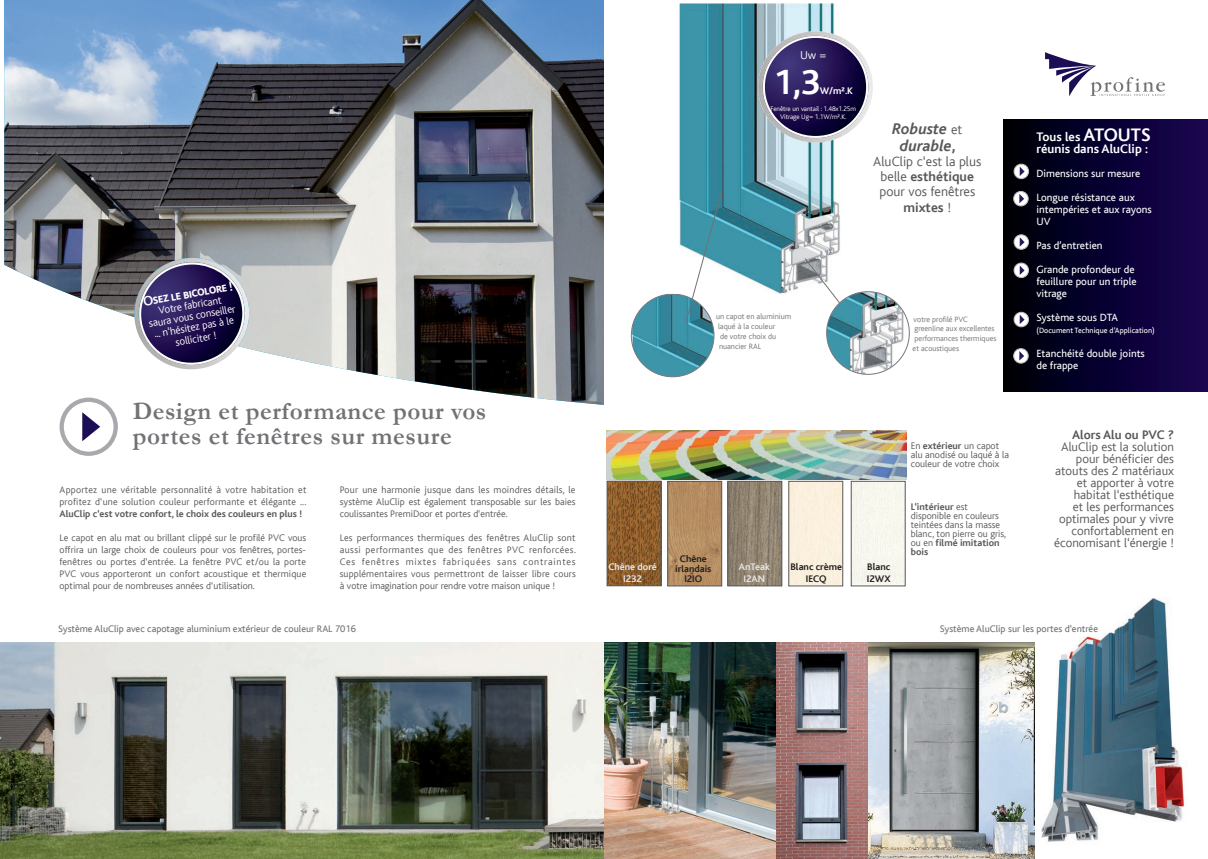
<style>
.page{position:relative;width:1208px;height:859px;background:#fff}
.page>*{position:absolute;margin:0;border:0;box-sizing:border-box;transform-origin:0 0}
.t1{font:700 36px "Bliss";color:#fff}
.t2{font:700 25px/25px "Garamond";letter-spacing:.02em;color:#717275}
.t3{font:italic 700 16.3px/16.3px "Bliss";color:#57585a;text-align:center}
.t4{font:300 14px/15px "Bliss";color:#57585a;text-align:center}
.t5{font:700 14px "Bliss Caps";color:#fff;scale:.96 1}
.t6{font:700 14px "Bliss";color:#57585a}
.t7{font:300 13px/12px "Bliss";color:#57585a;text-align:right}
.t8{font:700 13px/12px "Bliss";color:#fff}
.t9{font:700 13px "Bliss";color:#57585a}
.t10{font:300 12px "Bliss";color:#fff}
.t11{font:11px/12px "Bliss";color:#fff}
.t12{font:300 11px/11px "Bliss";color:#fff;text-align:center}
.t13{font:300 10px/12px "Bliss";color:#57585a}
.t14{font:10px "Bliss";color:#717275}
.t15{font:700 10px "Bliss";color:#57585a}
.t16{font:700 10px/10px "Bliss";color:#231f20;text-align:center}
.t17{font:700 10px/12px "Bliss";color:#e6e7e9;text-align:center}
.t18{font:700 10px "Bliss";color:#fff}
.t19{font:300 8.1px/9.8px "Bliss";color:#717275}
.t20{font:8px "Bliss";color:#fff}
.t21{font:300 7px/8px "Bliss";letter-spacing:-.01em;color:#fff;text-align:center}
.s1{font-weight:300;font-style:normal;font-size:14px}
.s2{font-style:normal}
.s3{font-weight:700}
.s4{font-weight:300}
.s5{font-size:19px}
</style>
<div class="page">
<img style="left:631px;top:294px;width:83px;height:83px;border-radius:41px">
<div style="left:631px;top:294px;width:83px;height:83px;border:1px solid #76787b;border-radius:50%"></div>
<div style="left:1003px;top:120px;width:205px;height:272px;background:linear-gradient(to right,#000009,#180454)"></div>
<img style="left:670px;top:3px;width:170px;height:291px">
<img style="left:604px;top:642px;width:264px;height:217px">
<svg style="left:1045px;top:52px;width:120px;height:44px"></svg>
<div style="left:60px;top:398px;width:58px;height:58px;border:4px solid #a8a9ad;border-radius:50%"></div>
<svg style="left:82px;top:412px;width:18px;height:29px"></svg>
<img style="left:4px;top:0;width:600px;height:405px">
<img style="left:0;top:642px;width:604px;height:217px">
<div style="left:1014px;top:164px;width:14px;height:15px;background:#fff;border-radius:50%"></div>
<div style="left:1013px;top:164px;width:16px;height:15px;border:1px solid #bcbdc0;border-radius:50%"></div>
<svg style="left:1019px;top:167px;width:5px;height:9px"></svg>
<div style="left:1014px;top:235px;width:14px;height:14px;background:#fff;border-radius:50%"></div>
<div style="left:1013px;top:234px;width:16px;height:16px;border:1px solid #bcbdc0;border-radius:50%"></div>
<svg style="left:1019px;top:237px;width:5px;height:10px"></svg>
<div style="left:1014px;top:312px;width:14px;height:15px;background:#fff;border-radius:50%"></div>
<div style="left:1013px;top:312px;width:16px;height:15px;border:1px solid #bcbdc0;border-radius:50%"></div>
<svg style="left:1019px;top:315px;width:5px;height:9px"></svg>
<svg style="left:1014px;top:263px;width:14px;height:15px"></svg>
<div style="left:1013px;top:263px;width:16px;height:15px;border:1px solid #bcbdc0;border-radius:50%"></div>
<svg style="left:1019px;top:265px;width:5px;height:10px"></svg>
<svg style="left:685px;top:190px;width:38px;height:132px"></svg>
<svg style="left:803px;top:257px;width:54px;height:65px"></svg>
<img style="left:826px;top:292px;width:83px;height:82px;border-radius:41px">
<img style="left:1034px;top:598px;width:151px;height:248px">
<svg style="left:134px;top:258px;width:115px;height:111px"></svg>
<img style="left:137px;top:265px;width:109px;height:102px">
<img style="left:868px;top:65px;width:5px;height:44px">
<img style="left:765px;top:31px;width:49px;height:5px">
<img style="left:814px;top:31px;width:26px;height:5px">
<img style="left:758px;top:59px;width:4px;height:30px">
<img style="left:765px;top:138px;width:49px;height:5px">
<img style="left:814px;top:138px;width:26px;height:5px">
<img style="left:762px;top:36px;width:106px;height:102px">
<img style="left:765px;top:38px;width:101px;height:98px">
<div style="left:1013px;top:191px;width:15px;height:15px;background:#fff;border-radius:50%"></div>
<div style="left:1013px;top:191px;width:15px;height:15px;border:1px solid #bcbdc0;border-radius:50%"></div>
<svg style="left:1019px;top:194px;width:5px;height:9px"></svg>
<svg style="left:1013px;top:349px;width:15px;height:14px"></svg>
<div style="left:1013px;top:348px;width:15px;height:16px;border:1px solid #bcbdc0;border-radius:50%"></div>
<svg style="left:1019px;top:351px;width:5px;height:10px"></svg>
<img style="left:606px;top:430px;width:300px;height:50px">
<img style="left:608px;top:483px;width:51px;height:101px">
<div style="left:606px;top:481px;width:55px;height:105px;border:1px solid #57585a"></div>
<img style="left:669px;top:483px;width:51px;height:101px">
<div style="left:667px;top:481px;width:55px;height:105px;border:1px solid #57585a"></div>
<img style="left:729px;top:483px;width:51px;height:101px">
<div style="left:727px;top:481px;width:55px;height:105px;border:1px solid #57585a"></div>
<div style="left:790px;top:483px;width:51px;height:101px;background:#fbf0dd"></div>
<div style="left:788px;top:481px;width:55px;height:105px;border:1px solid #57585a"></div>
<div style="left:852px;top:483px;width:51px;height:101px;background:#f8f7ee"></div>
<div style="left:850px;top:481px;width:55px;height:105px;border:1px solid #57585a"></div>
<img style="left:868px;top:642px;width:166px;height:217px">
<h3 class="t5" style="left:142px;top:294px;width:96px;rotate:-10deg">Osez le bicolore !</h3>
<p class="t12" style="left:146px;top:308px;width:89px;rotate:-10deg">Votre fabricant saura vous conseiller ... n‘hésitez pas à le</p>
<p class="t12" style="left:175px;top:337px;width:43px;rotate:-10deg">solliciter !</p>
<h2 class="t2" style="left:133px;top:398px;width:355px">Design et performance pour vos portes et fenêtres sur mesure</h2>
<p class="t13" style="left:60px;top:484px;width:248px">Apportez une véritable personnalité à votre habitation et profitez d‘une solution couleur performante et élégante ...</p>
<p class="t15" style="left:60px;top:509px;width:244px">AluClip c‘est votre confort, le choix des couleurs en plus !</p>
<p class="t13" style="left:60px;top:532px;width:248px;text-align:justify">Le capot en alu mat ou brillant clippé sur le profilé PVC vous offrira un large choix de couleurs pour vos fenêtres, portes&shy;fenêtres ou portes d‘entrée. La fenêtre PVC et/ou la porte PVC vous apporteront un confort acoustique et thermique optimal pour de nombreuses années d‘utilisation.</p>
<p class="t13" style="left:340px;top:484px;width:237px;text-align:justify">Pour une harmonie jusque dans les moindres détails, le système AluClip est également transposable sur les baies coulissantes PremiDoor et portes d‘entrée.</p>
<p class="t13" style="left:340px;top:532px;width:238px;text-align:justify">Les performances thermiques des fenêtres AluClip sont aussi performantes que des fenêtres PVC renforcées.<br>Ces fenêtres mixtes fabriquées sans contraintes supplémentaires vous permettront de laisser libre cours à votre imagination pour rendre votre maison unique !</p>
<p class="t14" style="left:58px;top:623px;width:299px">Système AluClip avec capotage aluminium extérieur de couleur RAL 7016</p>
<p class="t10" style="left:800px;top:49px;width:28px">Uw =</p>
<h1 class="t1" style="left:773px;top:64px;width:48px">1,3</h1>
<p class="t18" style="left:820px;top:86px;width:35px">W/m².K</p>
<p class="t21" style="left:770px;top:105px;width:87px">Fenêtre un vantail : 1.48x1.25m<br>Vitrage Ug= 1.1W/m².K.</p>
<h3 class="t3" style="left:892px;top:121px;width:72px">Robuste <span class="s1">et </span>durable<span class="s2">,</span></h3>
<h3 class="t4" style="left:873px;top:154px;width:110px">AluClip c‘est la plus belle <span class="s3">esthétique </span>pour vos fenêtres</h3>
<h3 class="t6" style="left:903px;top:200px;width:49px">mixtes <span class="s4">!</span></h3>
<p class="t19" style="left:716px;top:312px;width:77px">un capot en aluminium laqué à la couleur<br>de votre choix du nuancier RAL</p>
<p class="t19" style="left:912px;top:314px;width:85px">votre profilé PVC greenline aux excellentes performances thermiques et acoustiques</p>
<p class="t16" style="left:675px;top:554px;width:38px">Chêne irlandais<br>I2IO</p>
<p class="t16" style="left:790px;top:560px;width:53px;line-height:12px">Blanc crème<br>IECQ</p>
<p class="t16" style="left:867px;top:560px;width:25px;line-height:12px;text-align:left">Blanc<br>I2WX</p>
<p class="t17" style="left:608px;top:560px;width:50px">Chêne doré<br>I232</p>
<p class="t17" style="left:739px;top:560px;width:33px">AnTeak<br>I2AN</p>
<p class="t13" style="left:910px;top:442px;width:100px;line-height:9px">En <span class="s3">extérieur</span> un capot alu anodisé ou laqué à la couleur de votre choix</p>
<p class="t13" style="left:910px;top:503px;width:97px;line-height:9px"><span class="s3">L‘intérieur</span> est disponible en couleurs teintées dans la masse blanc, ton pierre ou gris, ou en <span class="s3">filmé imitation bois</span></p>
<h3 class="t8" style="left:1036px;top:131px;width:116px">Tous les <span class="s5">ATOUTS </span>réunis dans AluClip :</h3>
<p class="t11" style="left:1036px;top:162px;width:105px;line-height:24px">Dimensions sur mesure<br>Longue résistance aux</p>
<p class="t11" style="left:1036px;top:204px;width:117px">intempéries et aux rayons<br>UV</p>
<p class="t11" style="left:1036px;top:234px;width:100px;line-height:24px">Pas d’entretien<br>Grande profondeur de</p>
<p class="t11" style="left:1036px;top:276px;width:102px">feuillure pour un triple vitrage</p>
<p class="t11" style="left:1036px;top:312px;width:83px">Système sous DTA</p>
<p class="t20" style="left:1036px;top:326px;width:120px">(Document Technique d’Application)</p>
<p class="t11" style="left:1036px;top:348px;width:110px">Etanchéité double joints de frappe</p>
<h3 class="t9" style="left:1072px;top:428px;width:103px">Alors Alu ou PVC ?</h3>
<h3 class="t7" style="left:1054px;top:441px;width:121px">AluClip est la solution pour bénéficier des atouts des 2 matériaux et apporter à votre habitat l‘esthétique<br>et les performances optimales pour y vivre confortablement en économisant l‘énergie !</h3>
<p class="t14" style="left:939px;top:623px;width:160px">Système AluClip sur les portes d‘entrée</p>
</div>
